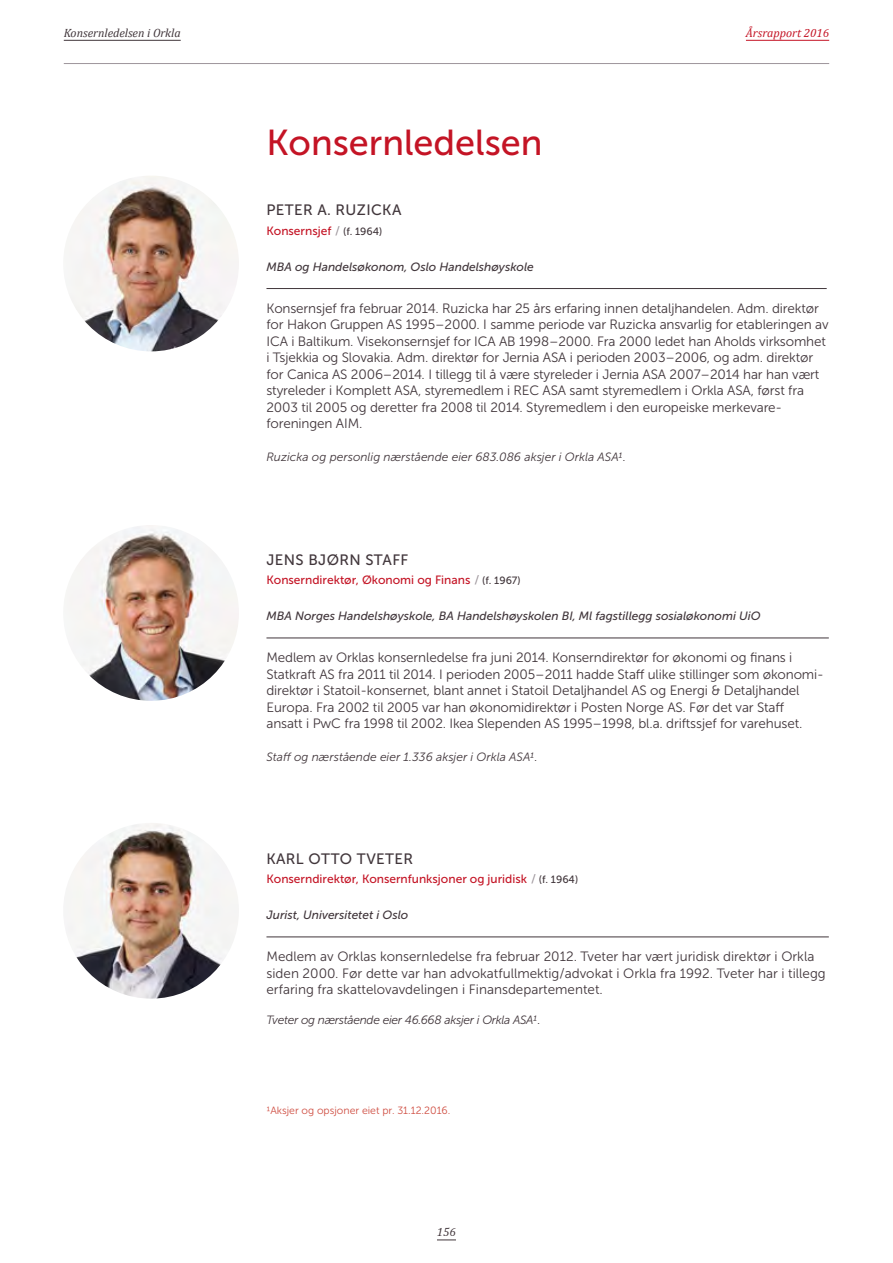
<style>
.page{position:relative;width:893px;height:1263px;background:#fff}
.page>*{position:absolute;margin:0;border:0;box-sizing:border-box;transform-origin:0 0}
.t1{font:36px "Museo Sans 500";color:#c41425}
.t2{font:15px "Museo Sans 500";letter-spacing:.025em;color:#41363b}
.t3{font:13.5px/16.5px "Museo Sans 300";letter-spacing:-.01em;color:#41363b}
.t4{font:italic 12px "Museo Sans 500";color:#41363b}
.t5{font:12px "Museo Sans 500";color:#c41425}
.t6{font:italic 12px "Museo Sans 300";color:#41363b}
.t7{font:italic 12px "Museo Sans 300";letter-spacing:-.025em;color:#41363b}
.t8{font:italic 12px "Cambria";color:#41363b}
.t9{font:italic 12px "Cambria";color:#c41425}
.t10{font:10.5px "Museo Sans 300";color:#cf4d41}
.s1{color:#9d959b}
.s2{font-size:10.5px;color:#41363b}
</style>
<div class="page">
<hr style="left:64px;top:63px;width:765px;height:1px;background:#9d959b">
<hr style="left:746px;top:40px;width:83px;height:1px;background:#c41425">
<svg style="left:437px;top:1240px;width:19px;height:1px"></svg>
<hr style="left:64px;top:40px;width:117px;height:1px;background:#41363b">
<img style="left:63px;top:176px;width:176px;height:175px;border-radius:88px">
<hr style="left:266px;top:288px;width:561px;height:1px;background:#41363b">
<img style="left:63px;top:525px;width:176px;height:176px;border-radius:88px">
<hr style="left:266px;top:638px;width:563px;height:1px;background:#41363b">
<img style="left:63px;top:823px;width:176px;height:176px;border-radius:88px">
<hr style="left:266px;top:937px;width:563px;height:1px;background:#41363b">
<p class="t8" style="left:64px;top:24px;width:118px">Konsernledelsen i Orkla</p>
<h1 class="t1" style="left:266px;top:123px;width:278px">Konsernledelsen</h1>
<p class="t9" style="left:746px;top:24px;width:85px">Årsrapport 2016</p>
<p class="t2" style="left:266px;top:202px;width:136px">PETER A. RUZICKA</p>
<p class="t5" style="left:266px;top:224px;width:117px">Konsernsjef <span class="s1">/</span> <span class="s2">(f. 1964)</span></p>
<p class="t4" style="left:266px;top:260px;width:269px">MBA og Handelsøkonom, Oslo Handelshøyskole</p>
<p class="t3" style="left:266px;top:300px;width:564px">Konsernsjef fra februar 2014. Ruzicka har 25 års erfaring innen detaljhandelen. Adm. direktør for Hakon Gruppen AS 1995–2000. I samme periode var Ruzicka ansvarlig for etableringen av ICA i Baltikum. Visekonsernsjef for ICA AB 1998–2000. Fra 2000 ledet han Aholds virksomhet i Tsjekkia og Slovakia. Adm. direktør for Jernia ASA i perioden 2003–2006, og adm. direktør for Canica AS 2006–2014. I tillegg til å være styreleder i Jernia ASA 2007–2014 har han vært styreleder i Komplett ASA, styremedlem i REC ASA samt styremedlem i Orkla ASA, først fra 2003 til 2005 og deretter fra 2008 til 2014. Styremedlem i den europeiske merkevare&shy;foreningen AIM.</p>
<p class="t6" style="left:266px;top:451px;width:361px">Ruzicka og personlig nærstående eier 683.086 aksjer i Orkla ASA1.</p>
<p class="t2" style="left:266px;top:551px;width:143px">JENS BJØRN STAFF</p>
<p class="t5" style="left:266px;top:573px;width:256px">Konserndirektør, Økonomi og Finans <span class="s1">/</span> <span class="s2">(f. 1967)</span></p>
<p class="t4" style="left:266px;top:609px;width:496px">MBA Norges Handelshøyskole, BA Handelshøyskolen BI, Ml fagstillegg sosialøkonomi UiO</p>
<p class="t3" style="left:266px;top:649px;width:559px">Medlem av Orklas konsernledelse fra juni 2014. Konserndirektør for økonomi og finans i Statkraft AS fra 2011 til 2014. I perioden 2005–2011 hadde Staff ulike stillinger som økonomi&shy;direktør i Statoil-konsernet, blant annet i Statoil Detaljhandel AS og Energi &amp; Detaljhandel Europa. Fra 2002 til 2005 var han økonomidirektør i Posten Norge AS. Før det var Staff<br>ansatt i PwC fra 1998 til 2002. Ikea Slependen AS 1995–1998, bl.a. driftssjef for varehuset.</p>
<p class="t6" style="left:266px;top:750px;width:273px">Staff og nærstående eier 1.336 aksjer i Orkla ASA1.</p>
<p class="t2" style="left:266px;top:850px;width:148px">KARL OTTO TVETER</p>
<p class="t5" style="left:266px;top:872px;width:313px">Konserndirektør, Konsernfunksjoner og juridisk <span class="s1">/</span> <span class="s2">(f. 1964)</span></p>
<p class="t4" style="left:266px;top:908px;width:143px">Jurist, Universitetet i Oslo</p>
<p class="t3" style="left:266px;top:948px;width:561px">Medlem av Orklas konsernledelse fra februar 2012. Tveter har vært juridisk direktør i Orkla siden 2000. Før dette var han advokatfullmektig/advokat i Orkla fra 1992. Tveter har i tillegg erfaring fra skattelovavdelingen i Finansdepartementet.</p>
<p class="t7" style="left:266px;top:1013px;width:276px">Tveter og nærstående eier 46.668 aksjer i Orkla ASA1.</p>
<p class="t10" style="left:266px;top:1105px;width:185px">1Aksjer og opsjoner eiet pr. 31.12.2016.</p>
<p class="t8" style="left:437px;top:1223px;width:21px">156</p>
</div>
